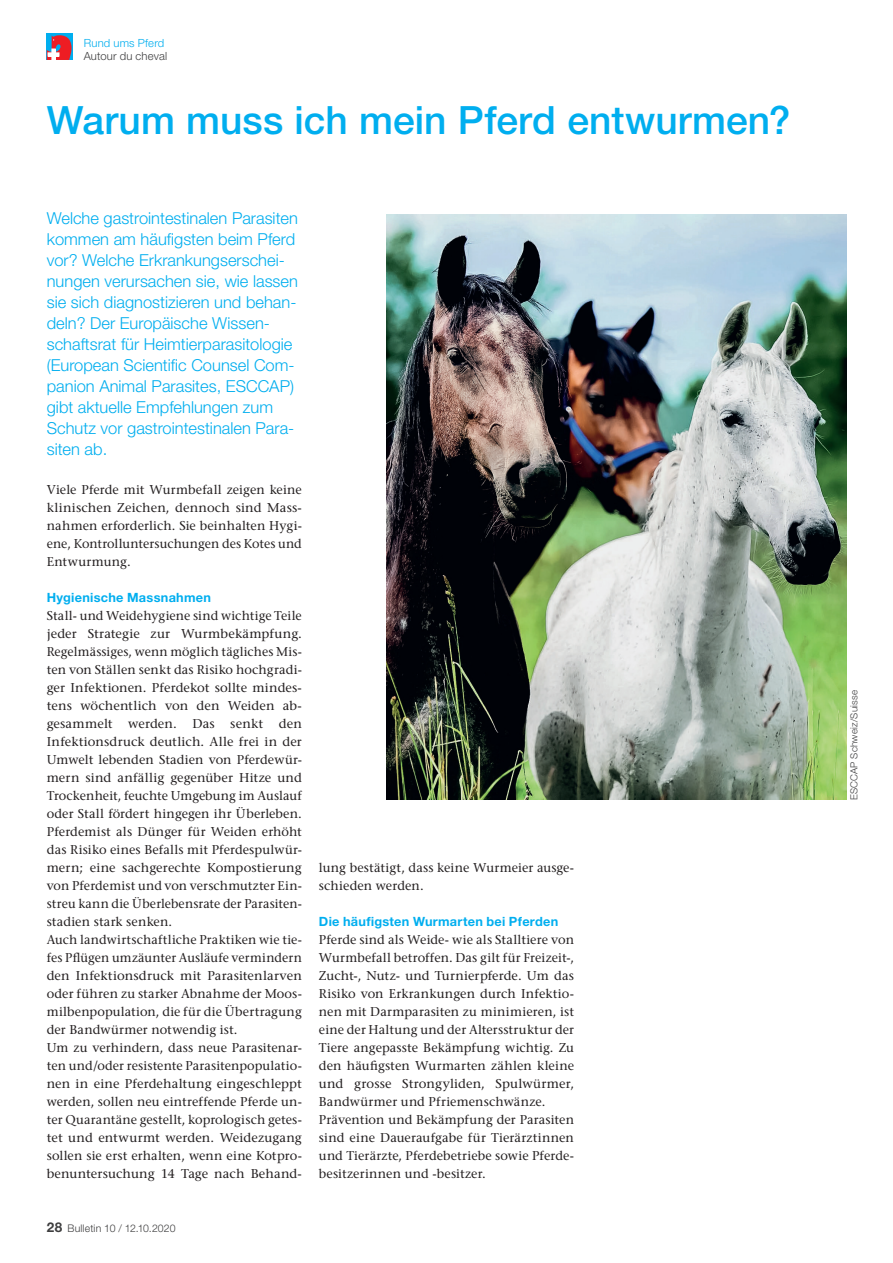
<style>
.page{position:relative;width:893px;height:1263px;background:#fff}
.page>*{position:absolute;margin:0;border:0;box-sizing:border-box;transform-origin:0 0}
.t1{font:500 39px "Helvetica Neue LT Std";color:#00aeef}
.t2{font:300 16.5px/21px "Helvetica Neue LT Std";color:#00aeef}
.t3{font:500 12.75px/18px "Stone Serif Std";letter-spacing:.01em;color:#231f20}
.t4{font:700 12.75px "Helvetica Neue LT Std";letter-spacing:.02em;color:#00aeef}
.t5{font:300 11.25px "Helvetica Neue LT Std";letter-spacing:.015em;color:#3e3e3f}
.t6{font:300 11.25px "Helvetica Neue LT Std";letter-spacing:.015em;color:#00aeef}
.t7{font:300 10.5px "Helvetica Neue LT Std";letter-spacing:.01em;color:#3e3e3f}
.t8{font:300 9.75px "Helvetica Neue LT Std";letter-spacing:.02em;color:#3e3e3f}
.s1{font-weight:700;font-size:13.5px}
</style>
<div class="page">
<div style="left:47px;top:34px;width:26px;height:26px;background:#00aeef"></div>
<svg style="left:47px;top:35px;width:25px;height:25px"></svg>
<img style="left:387px;top:215px;width:459px;height:585px">
<p class="t6" style="left:84px;top:36px;width:82px">Rund ums Pferd</p>
<p class="t5" style="left:84px;top:49px;width:85px">Autour du cheval</p>
<h1 class="t1" style="left:47px;top:97px;width:745px">Warum muss ich mein Pferd entwurmen?</h1>
<p class="t2" style="left:47px;top:207px;width:253px">Welche gastrointestinalen Parasiten kommen am häufigsten beim Pferd vor? Welche Erkrankungserschei&shy;nungen verursachen sie, wie lassen sie sich diagnostizieren und behan&shy;deln? Der Europäische Wissen&shy;schaftsrat für Heimtierparasitologie (European Scientific Counsel Com&shy;panion Animal Parasites, ESCCAP) gibt aktuelle Empfehlungen zum Schutz vor gastrointestinalen Para&shy;siten ab.</p>
<p class="t3" style="left:47px;top:480px;width:257px;text-align:justify">Viele Pferde mit Wurmbefall zeigen keine klinischen Zeichen, dennoch sind Mass&shy;nahmen erforderlich. Sie beinhalten Hygi&shy;ene, Kontrolluntersuchungen des Kotes und Entwurmung.</p>
<p class="t4" style="left:47px;top:589px;width:166px">Hygienische Massnahmen</p>
<p class="t3" style="left:47px;top:606px;width:257px">Stall- und Weidehygiene sind wichtige Teile jeder Strategie zur Wurmbekämpfung.<br>Regelmässiges, wenn möglich tägliches Mis&shy;ten von Ställen senkt das Risiko hochgradi&shy;ger Infektionen. Pferdekot sollte mindes&shy;tens wöchentlich von den Weiden ab&shy;gesammelt werden. Das senkt den Infektionsdruck deutlich. Alle frei in der Umwelt lebenden Stadien von Pferdewür&shy;mern sind anfällig gegenüber Hitze und Trockenheit, feuchte Umgebung im Auslauf oder Stall fördert hingegen ihr Überleben.<br>Pferdemist als Dünger für Weiden erhöht das Risiko eines Befalls mit Pferdespulwür&shy;mern; eine sachgerechte Kompostierung von Pferdemist und von verschmutzter Ein&shy;streu kann die Überlebensrate der Parasiten&shy;stadien stark senken.<br>Auch landwirtschaftliche Praktiken wie tie&shy;fes Pflügen umzäunter Ausläufe vermindern den Infektionsdruck mit Parasitenlarven oder führen zu starker Abnahme der Moos&shy;milbenpopulation, die für die Übertragung der Bandwürmer notwendig ist.<br>Um zu verhindern, dass neue Parasitenar&shy;ten und/oder resistente Parasitenpopulatio&shy;nen in eine Pferdehaltung eingeschleppt werden, sollen neu eintreffende Pferde un&shy;ter Quarantäne gestellt, koprologisch getes&shy;tet und entwurmt werden. Weidezugang sollen sie erst erhalten, wenn eine Kotpro&shy;benuntersuchung 14 Tage nach Behand-</p>
<p class="t7" style="left:47px;top:1222px;width:130px"><span class="s1">28</span> Bulletin 10 / 12.10.2020</p>
<p class="t3" style="left:319px;top:858px;width:257px">lung bestätigt, dass keine Wurmeier ausge&shy;schieden werden.</p>
<p class="t4" style="left:319px;top:913px;width:241px">Die häufigsten Wurmarten bei Pferden</p>
<p class="t3" style="left:319px;top:930px;width:257px">Pferde sind als Weide- wie als Stalltiere von Wurmbefall betroffen. Das gilt für Freizeit-, Zucht-, Nutz- und Turnierpferde. Um das Risiko von Erkrankungen durch Infektio&shy;nen mit Darmparasiten zu minimieren, ist eine der Haltung und der Altersstruktur der Tiere angepasste Bekämpfung wichtig. Zu den häufigsten Wurmarten zählen kleine und grosse Strongyliden, Spulwürmer, Bandwürmer und Pfriemenschwänze.<br>Prävention und Bekämpfung der Parasiten sind eine Daueraufgabe für Tierärztinnen und Tierärzte, Pferdebetriebe sowie Pferde&shy;besitzerinnen und -besitzer.</p>
<p class="t8" style="left:848px;top:800px;width:111px;rotate:-90deg">ESCCAP Schweiz/Suisse</p>
</div>
